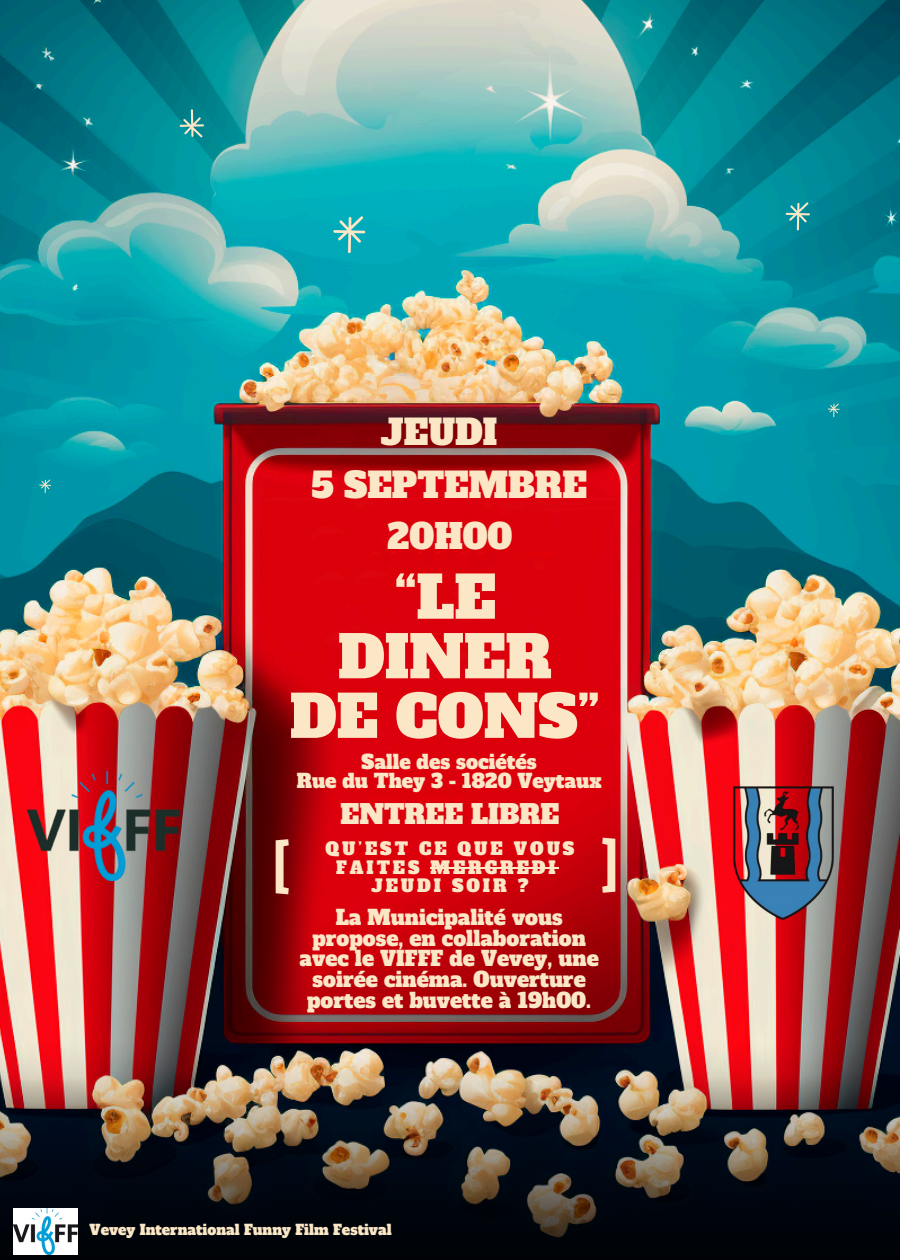
<style>
.page{position:relative;width:900px;height:1260px;background:#fff}
.page>*{position:absolute;margin:0;border:0;box-sizing:border-box;transform-origin:0 0}
.t1{font:58.19px/59.6px "Alfa Slab One";color:#fbe7c6;text-align:center}
.t2{font:46.62px "Alfa Slab One";color:#fbe7c6}
.t3{font:34.44px "Alfa Slab One";color:#fbe7c6}
.t4{font:33.94px "Alfa Slab One";color:#fbe7c6}
.t5{font:26.31px "Alfa Slab One";color:#fbe7c6}
.t6{font:20.38px/20.6px "Alfa Slab One";color:#fbe7c6;text-align:center}
.t7{font:19.12px/19.2px "Alfa Slab One";color:#fbe7c6;text-align:center}
.t8{font:17.12px/18.8px "Alfa Slab One";letter-spacing:.17em;color:#fbe7c6;text-align:center}
.t9{font:14.12px "Alfa Slab One";color:#fbe7c6}
</style>
<div class="page">
<img style="left:0;top:0;width:900px;height:709px">
<img style="left:0;top:709px;width:900px;height:551px">
<svg style="left:333px;top:217px;width:32px;height:36px"></svg>
<svg style="left:786px;top:202px;width:24px;height:28px"></svg>
<svg style="left:39px;top:480px;width:12px;height:13px"></svg>
<svg style="left:828px;top:404px;width:12px;height:13px"></svg>
<svg style="left:180px;top:109px;width:24px;height:28px"></svg>
<img style="left:733px;top:786px;width:101px;height:134px">
<img style="left:27px;top:772px;width:153px;height:109px">
<img style="left:13px;top:1209px;width:64px;height:45px">
<hr style="left:431px;top:867px;width:128px;height:1px;background:#fbe7c6">
<h3 class="t3" style="left:381px;top:410px;width:118px">JEUDI</h3>
<p class="t3" style="left:311px;top:462px;width:277px">5 SEPTEMBRE</p>
<h2 class="t4" style="left:388px;top:514px;width:126px">20H00</h2>
<p class="t1" style="left:290px;top:568px;width:312px">“LE<br>DINER<br>DE CONS”</p>
<h2 class="t7" style="left:297px;top:752px;width:306px">Salle des sociétés<br>Rue du They 3 - 1820 Veytaux</h2>
<p class="t5" style="left:341px;top:797px;width:220px">ENTREE LIBRE</p>
<p class="t2" style="left:274px;top:833px;width:17px">[</p>
<p class="t2" style="left:617px;top:900px;width:17px;rotate:-180deg">[</p>
<h4 class="t6" style="left:300px;top:908px;width:301px">La Municipalité vous propose, en collaboration avec le VIFFF de Vevey, une soirée cinéma. Ouverture portes et buvette à 19h00.</h4>
<h1 class="t8" style="left:326px;top:839px;width:250px">QU’EST CE QUE VOUS<br>FAITES MERCREDI<br>JEUDI SOIR ?</h1>
<p class="t9" style="left:90px;top:1221px;width:304px">Vevey International Funny Film Festival</p>
</div>
